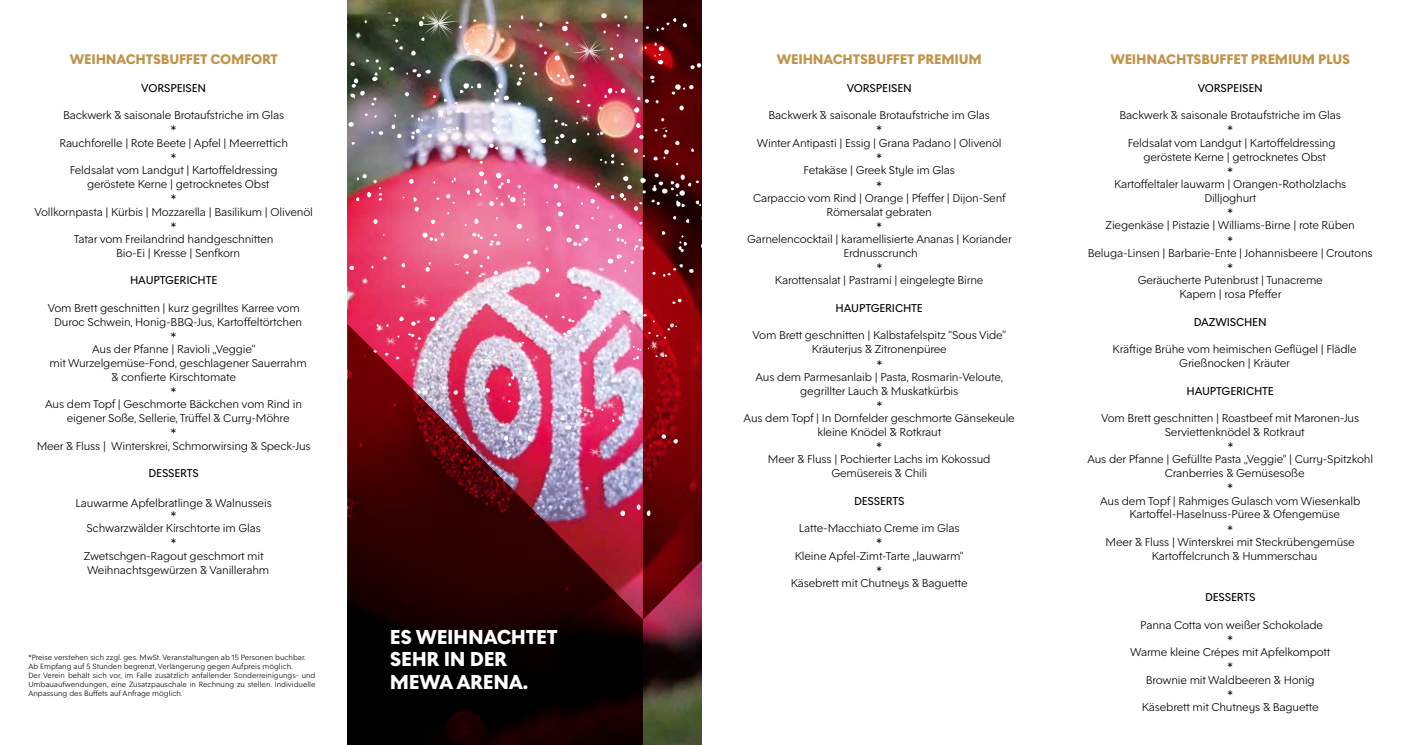
<style>
.page{position:relative;width:1404px;height:745px;background:#fff}
.page>*{position:absolute;margin:0;border:0;box-sizing:border-box;transform-origin:0 0}
.t1{font:700 20px/22.5px "M05 Text";letter-spacing:-.02em;color:#fff}
.t2{font:700 13.75px "M05 Text";letter-spacing:-.015em;color:#c0944a}
.t3{font:300 13.75px "M05 Text";color:#000}
.t4{font:300 11.25px/13.8px "M05 Text";letter-spacing:-.015em;color:#000;text-align:center}
.t5{font:11.25px "M05 Text";letter-spacing:-.015em;color:#000}
.t6{font:300 7.5px/9px "M05 Text";color:#000}
</style>
<div class="page">
<img style="left:347px;top:0;width:355px;height:744px">
<svg style="left:347px;top:324px;width:296px;height:420px;background:#391016"></svg>
<svg style="left:499px;top:37px;width:6px;height:7px"></svg>
<svg style="left:395px;top:39px;width:3px;height:4px"></svg>
<svg style="left:355px;top:32px;width:6px;height:7px"></svg>
<img style="left:386px;top:10px;width:156px;height:12px">
<img style="left:348px;top:105px;width:194px;height:23px">
<img style="left:357px;top:175px;width:185px;height:16px">
<img style="left:485px;top:338px;width:46px;height:67px">
<svg style="left:422px;top:390px;width:5px;height:4px"></svg>
<svg style="left:453px;top:390px;width:5px;height:4px"></svg>
<svg style="left:441px;top:385px;width:5px;height:4px"></svg>
<svg style="left:504px;top:435px;width:4px;height:5px"></svg>
<svg style="left:518px;top:429px;width:13px;height:11px"></svg>
<svg style="left:362px;top:277px;width:78px;height:85px;background:#e1446d"></svg>
<img style="left:542px;top:0;width:160px;height:619px">
<svg style="left:417px;top:0;width:42px;height:45px;background:#5a6046"></svg>
<p class="t2" style="left:70px;top:50px;width:210px">WEIHNACHTSBUFFET COMFORT</p>
<p class="t5" style="left:141px;top:81px;width:66px">VORSPEISEN</p>
<p class="t4" style="left:63px;top:108px;width:223px">Backwerk &amp; saisonale Brotaufstriche im Glas</p>
<p class="t3" style="left:171px;top:122px;width:8px">*</p>
<p class="t4" style="left:59px;top:136px;width:230px">Rauchforelle | Rote Beete | Apfel | Meerrettich</p>
<p class="t3" style="left:171px;top:150px;width:8px">*</p>
<p class="t4" style="left:87px;top:163px;width:192px;text-align:left;text-indent:-17px">Feldsalat vom Landgut | Kartoffeldressing geröstete Kerne | getrocknetes Obst</p>
<p class="t3" style="left:171px;top:191px;width:8px">*</p>
<p class="t4" style="left:35px;top:204px;width:280px">Vollkornpasta | Kürbis | Mozzarella | Basilikum | Olivenöl</p>
<p class="t3" style="left:171px;top:218px;width:8px">*</p>
<p class="t4" style="left:116px;top:232px;width:159px;text-align:left;text-indent:-42px">Tatar vom Freilandrind handgeschnitten<br>Bio-Ei | Kresse | Senfkorn</p>
<p class="t5" style="left:130px;top:273px;width:89px">HAUPTGERICHTE</p>
<p class="t4" style="left:48px;top:301px;width:256px">Vom Brett geschnitten | kurz gegrilltes Karree vom<br>Duroc Schwein, Honig-BBQ-Jus, Kartoffeltörtchen</p>
<p class="t3" style="left:171px;top:328px;width:8px">*</p>
<p class="t4" style="left:92px;top:342px;width:165px">Aus der Pfanne | Ravioli „Veggie“</p>
<p class="t4" style="left:50px;top:356px;width:258px">mit Wurzelgemüse-Fond, geschlagener Sauerrahm</p>
<p class="t4" style="left:111px;top:369px;width:126px">&amp; confierte Kirschtomate</p>
<p class="t3" style="left:171px;top:383px;width:8px">*</p>
<p class="t4" style="left:67px;top:397px;width:237px;text-align:left;text-indent:-21px">Aus dem Topf | Geschmorte Bäckchen vom Rind in eigener Soße, Sellerie, Trüffel &amp; Curry-Möhre</p>
<p class="t3" style="left:171px;top:425px;width:8px">*</p>
<p class="t4" style="left:37px;top:438px;width:275px">Meer &amp; Fluss | Winterskrei, Schmorwirsing &amp; Speck-Jus</p>
<p class="t5" style="left:148px;top:466px;width:52px">DESSERTS</p>
<p class="t4" style="left:76px;top:496px;width:198px">Lauwarme Apfelbratlinge &amp; Walnusseis</p>
<p class="t3" style="left:171px;top:507px;width:8px">*</p>
<p class="t4" style="left:86px;top:521px;width:176px">Schwarzwälder Kirschtorte im Glas</p>
<p class="t3" style="left:171px;top:535px;width:8px">*</p>
<p class="t4" style="left:84px;top:548px;width:187px;text-align:left">Zwetschgen-Ragout geschmort mit<br>Weihnachtsgewürzen &amp; Vanillerahm</p>
<p class="t6" style="left:28px;top:652px;width:288px">*Preise verstehen sich zzgl. ges. MwSt. Veranstaltungen ab 15 Personen buchbar.<br>Ab Empfang auf 5 Stunden begrenzt, Verlängerung gegen Aufpreis möglich.<br>Der Verein behält sich vor, im Falle zusätzlich anfallender Sonderreinigungs- und Umbauaufwendungen, eine Zusatzpauschale in Rechnung zu stellen. Individuelle Anpassung des Buffets auf Anfrage möglich.</p>
<h1 class="t1" style="left:390px;top:624px;width:169px">ES WEIHNACHTET<br>SEHR IN DER<br>MEWA ARENA.</h1>
<p class="t2" style="left:776px;top:50px;width:206px">WEIHNACHTSBUFFET PREMIUM</p>
<p class="t5" style="left:846px;top:81px;width:66px">VORSPEISEN</p>
<p class="t4" style="left:768px;top:108px;width:223px">Backwerk &amp; saisonale Brotaufstriche im Glas</p>
<p class="t3" style="left:876px;top:122px;width:8px">*</p>
<p class="t4" style="left:756px;top:136px;width:246px">Winter Antipasti | Essig | Grana Padano | Olivenöl</p>
<p class="t3" style="left:876px;top:150px;width:8px">*</p>
<p class="t4" style="left:803px;top:163px;width:153px">Fetakäse | Greek Style im Glas</p>
<p class="t3" style="left:876px;top:177px;width:8px">*</p>
<p class="t4" style="left:753px;top:191px;width:254px">Carpaccio vom Rind | Orange | Pfeffer | Dijon-Senf<br>Römersalat gebraten</p>
<p class="t3" style="left:876px;top:218px;width:8px">*</p>
<p class="t4" style="left:747px;top:232px;width:266px">Garnelencocktail | karamellisierte Ananas | Koriander<br>Erdnusscrunch</p>
<p class="t3" style="left:876px;top:260px;width:8px">*</p>
<p class="t4" style="left:775px;top:273px;width:210px">Karottensalat | Pastrami | eingelegte Birne</p>
<p class="t5" style="left:835px;top:301px;width:89px">HAUPTGERICHTE</p>
<p class="t4" style="left:752px;top:328px;width:255px">Vom Brett geschnitten | Kalbstafelspitz “Sous Vide”<br>Kräuterjus &amp; Zitronenpüree</p>
<p class="t3" style="left:876px;top:356px;width:8px">*</p>
<p class="t4" style="left:755px;top:369px;width:249px">Aus dem Parmesanlaib | Pasta, Rosmarin-Veloute, gegrillter Lauch &amp; Muskatkürbis</p>
<p class="t3" style="left:876px;top:397px;width:8px">*</p>
<p class="t4" style="left:743px;top:411px;width:273px">Aus dem Topf | In Dornfelder geschmorte Gänsekeule kleine Knödel &amp; Rotkraut</p>
<p class="t3" style="left:876px;top:438px;width:8px">*</p>
<p class="t4" style="left:768px;top:452px;width:224px">Meer &amp; Fluss | Pochierter Lachs im Kokossud<br>Gemüsereis &amp; Chili</p>
<p class="t5" style="left:854px;top:493px;width:52px">DESSERTS</p>
<p class="t4" style="left:799px;top:521px;width:162px">Latte-Macchiato Creme im Glas</p>
<p class="t3" style="left:876px;top:535px;width:8px">*</p>
<p class="t4" style="left:794px;top:548px;width:171px">Kleine Apfel-Zimt-Tarte „lauwarm“</p>
<p class="t3" style="left:876px;top:562px;width:8px">*</p>
<p class="t4" style="left:790px;top:576px;width:178px">Käsebrett mit Chutneys &amp; Baguette</p>
<p class="t2" style="left:1110px;top:50px;width:241px">WEIHNACHTSBUFFET PREMIUM PLUS</p>
<p class="t5" style="left:1197px;top:81px;width:66px">VORSPEISEN</p>
<p class="t4" style="left:1119px;top:108px;width:223px">Backwerk &amp; saisonale Brotaufstriche im Glas</p>
<p class="t3" style="left:1226px;top:122px;width:8px">*</p>
<p class="t4" style="left:1127px;top:136px;width:209px">Feldsalat vom Landgut | Kartoffeldressing geröstete Kerne | getrocknetes Obst</p>
<p class="t3" style="left:1226px;top:163px;width:8px">*</p>
<p class="t4" style="left:1113px;top:177px;width:234px">Kartoffeltaler lauwarm | Orangen-Rotholzlachs<br>Dilljoghurt</p>
<p class="t3" style="left:1226px;top:205px;width:8px">*</p>
<p class="t4" style="left:1105px;top:218px;width:251px">Ziegenkäse | Pistazie | Williams-Birne | rote Rüben</p>
<p class="t3" style="left:1226px;top:232px;width:8px">*</p>
<p class="t4" style="left:1087px;top:246px;width:286px">Beluga-Linsen | Barbarie-Ente | Johannisbeere | Croutons</p>
<p class="t3" style="left:1226px;top:260px;width:8px">*</p>
<p class="t4" style="left:1137px;top:273px;width:186px">Geräucherte Putenbrust | Tunacreme<br>Kapern | rosa Pfeffer</p>
<p class="t5" style="left:1193px;top:314px;width:74px">DAZWISCHEN</p>
<p class="t4" style="left:1112px;top:342px;width:245px">Kräftige Brühe vom heimischen Geflügel | Flädle<br>Grießnocken | Kräuter</p>
<p class="t5" style="left:1186px;top:383px;width:89px">HAUPTGERICHTE</p>
<p class="t4" style="left:1164px;top:411px;width:196px;text-align:left;text-indent:-64px">Vom Brett geschnitten | Roastbeef mit Maronen-Jus<br>Serviettenknödel &amp; Rotkraut</p>
<p class="t3" style="left:1227px;top:438px;width:8px">*</p>
<p class="t4" style="left:1164px;top:452px;width:210px;text-align:left;text-indent:-77px">Aus der Pfanne | Gefüllte Pasta „Veggie“ | Curry-Spitzkohl<br>Cranberries &amp; Gemüsesoße</p>
<p class="t3" style="left:1226px;top:480px;width:8px">*</p>
<p class="t4" style="left:1129px;top:493px;width:232px;text-align:left;text-indent:-29px">Aus dem Topf | Rahmiges Gulasch vom Wiesenkalb<br>Kartoffel-Haselnuss-Püree &amp; Ofengemüse</p>
<p class="t3" style="left:1226px;top:521px;width:8px">*</p>
<p class="t4" style="left:1151px;top:534px;width:204px;text-align:left;text-indent:-46px">Meer &amp; Fluss | Winterskrei mit Steckrübengemüse<br>Kartoffelcrunch &amp; Hummerschau</p>
<p class="t5" style="left:1204px;top:589px;width:52px">DESSERTS</p>
<p class="t4" style="left:1140px;top:617px;width:184px">Panna Cotta von weißer Schokolade</p>
<p class="t3" style="left:1226px;top:631px;width:8px">*</p>
<p class="t4" style="left:1129px;top:644px;width:202px">Warme kleine Crépes mit Apfelkompott</p>
<p class="t3" style="left:1226px;top:658px;width:8px">*</p>
<p class="t4" style="left:1145px;top:672px;width:171px">Brownie mit Waldbeeren &amp; Honig</p>
<p class="t3" style="left:1226px;top:686px;width:8px">*</p>
<p class="t4" style="left:1141px;top:699px;width:178px">Käsebrett mit Chutneys &amp; Baguette</p>
</div>
